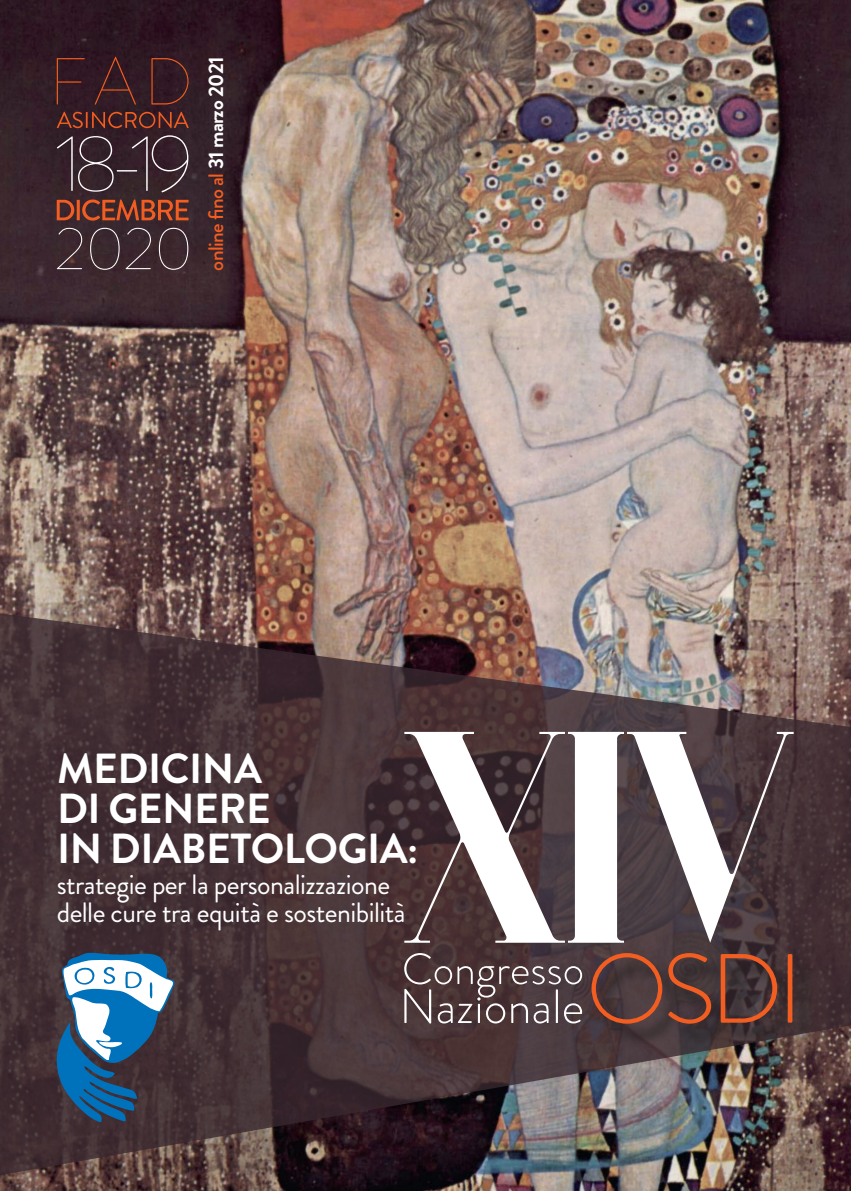
<style>
.page{position:relative;width:851px;height:1191px;background:#fff}
.page>*{position:absolute;margin:0;border:0;box-sizing:border-box;transform-origin:0 0}
.t1{font:700 42px/40px "Brandon Grotesque";letter-spacing:-.01em;color:#fff}
.t2{font:28px/28px "Brandon Grotesque";letter-spacing:-.02em;color:#fff}
.t3{font:500 21px "Brandon Grotesque";letter-spacing:-.03em;color:#f25d21}
.s1{font-weight:700;color:#fff}
</style>
<div class="page">
<img style="left:0;top:0;width:850px;height:1191px">
<img style="left:0;top:611px;width:850px;height:567px">
<svg style="left:595px;top:956px;width:221px;height:90px;background:#443437"></svg>
<svg style="left:591px;top:953px;width:201px;height:70px;background:#633c34"></svg>
<svg style="left:404px;top:953px;width:178px;height:70px;background:#645355"></svg>
<svg style="left:404px;top:732px;width:389px;height:210px"></svg>
<svg style="left:56px;top:952px;width:119px;height:170px"></svg>
<svg style="left:57px;top:112px;width:132px;height:16px;background:#652d24"></svg>
<svg style="left:57px;top:199px;width:131px;height:22px;background:#833c27"></svg>
<svg style="left:57px;top:228px;width:131px;height:42px;background:#4a373e"></svg>
<svg style="left:57px;top:57px;width:131px;height:48px;background:#3c1e24"></svg>
<svg style="left:57px;top:135px;width:131px;height:57px;background:#47353d"></svg>
<p class="t3" style="left:201px;top:271px;width:215px;rotate:-90deg">online fino al <span class="s1">31 marzo 2021</span></p>
<h1 class="t1" style="left:57px;top:749px;width:363px">MEDICINA<br>DI GENERE<br>IN DIABETOLOGIA:</h1>
<p class="t2" style="left:57px;top:870px;width:350px">strategie per la personalizzazione delle cure tra equità e sostenibilità</p>
</div>
